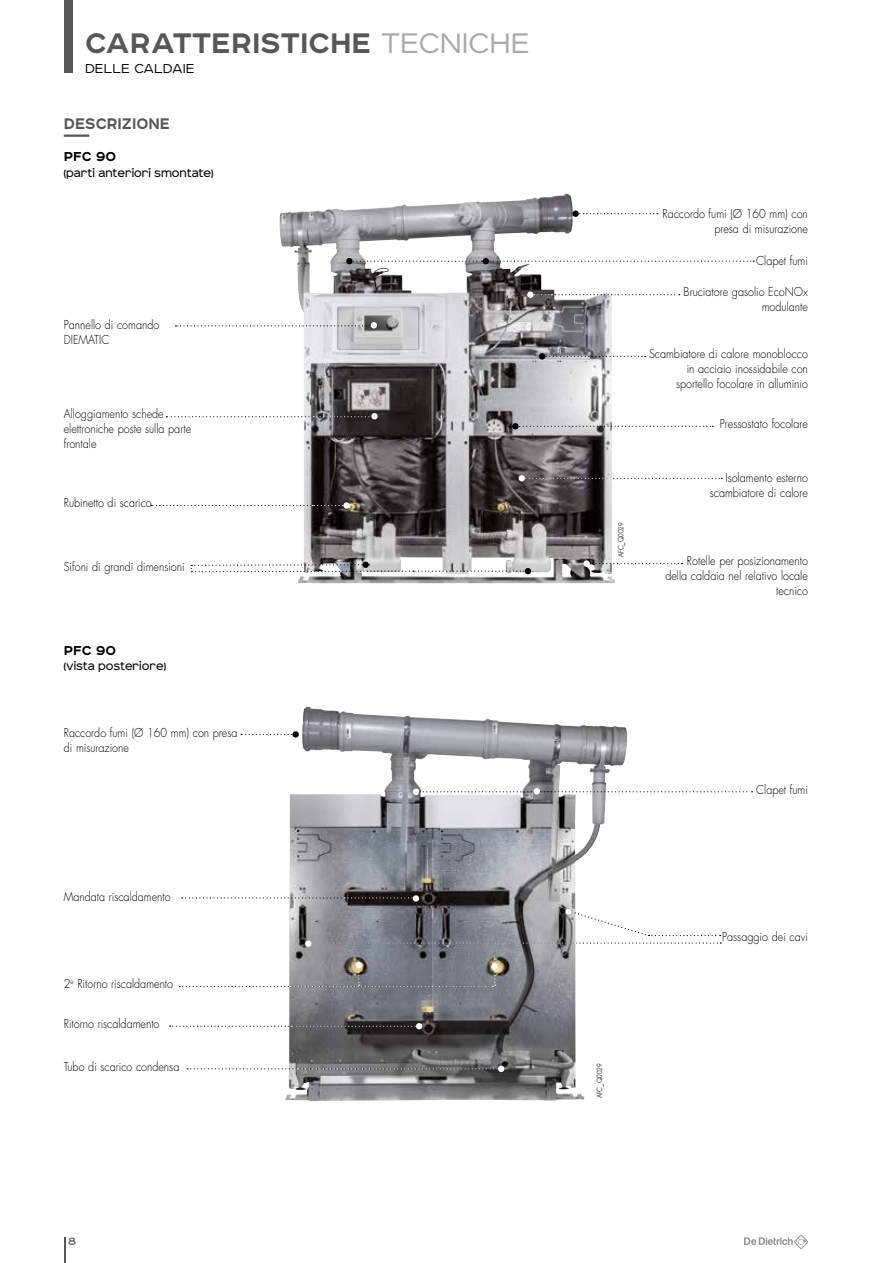
<style>
.page{position:relative;width:893px;height:1263px;background:#fff}
.page>*{position:absolute;margin:0;border:0;box-sizing:border-box;transform-origin:0 0}
.t1{font:700 36px "Affect";color:#575756}
.t2{font:700 19.5px "Affect";color:#575756;scale:.95 1}
.t3{font:300 16.5px "Affect";color:#000}
.t4{font:700 16.5px "Affect";color:#000}
.t5{font:13.5px "Affect";color:#575756}
.t6{font:300 12px/15px "Futura Std";color:#000;text-align:right;scale:.9 1}
.t7{font:12px "Affect";color:#000}
.t8{font:300 7.5px "Futura BQ";color:#000;scale:.9 1}
.s1{font-weight:300;color:#a8a8a7}
</style>
<div class="page">
<div style="left:64px;top:0;width:8px;height:72px;background:#575756"></div>
<svg style="left:64px;top:1237px;width:1px;height:26px"></svg>
<svg style="left:744px;top:1235px;width:64px;height:14px"></svg>
<hr style="left:64px;top:135px;width:25px;height:2px;background:#575756">
<img style="left:279px;top:194px;width:336px;height:389px">
<img style="left:285px;top:706px;width:342px;height:395px">
<svg style="left:579px;top:213px;width:79px;height:1px"></svg>
<svg style="left:241px;top:734px;width:51px;height:1px"></svg>
<svg style="left:534px;top:294px;width:146px;height:1px"></svg>
<svg style="left:166px;top:416px;width:205px;height:1px"></svg>
<svg style="left:545px;top:356px;width:101px;height:1px"></svg>
<svg style="left:590px;top:563px;width:92px;height:1px"></svg>
<svg style="left:519px;top:426px;width:194px;height:1px"></svg>
<svg style="left:151px;top:505px;width:192px;height:1px"></svg>
<svg style="left:182px;top:897px;width:231px;height:1px"></svg>
<svg style="left:311px;top:942px;width:410px;height:2px"></svg>
<svg style="left:568px;top:910px;width:153px;height:26px"></svg>
<div style="left:572px;top:210px;width:7px;height:7px;background:#000;border-radius:50%"></div>
<svg style="left:175px;top:322px;width:202px;height:6px"></svg>
<div style="left:527px;top:291px;width:7px;height:7px;background:#fff;border-radius:50%"></div>
<div style="left:346px;top:258px;width:7px;height:6px;background:#000;border-radius:50%"></div>
<div style="left:371px;top:413px;width:7px;height:6px;background:#fff;border-radius:50%"></div>
<div style="left:539px;top:353px;width:6px;height:7px;background:#000;border-radius:50%"></div>
<div style="left:512px;top:423px;width:7px;height:6px;background:#000;border-radius:50%"></div>
<svg style="left:519px;top:475px;width:203px;height:6px"></svg>
<svg style="left:343px;top:502px;width:7px;height:7px"></svg>
<svg style="left:362px;top:561px;width:7px;height:7px"></svg>
<svg style="left:191px;top:564px;width:340px;height:10px"></svg>
<div style="left:583px;top:560px;width:7px;height:7px;background:#fff;border-radius:50%"></div>
<div style="left:292px;top:731px;width:7px;height:7px;background:#000;border-radius:50%"></div>
<div style="left:305px;top:940px;width:6px;height:7px;background:#fff;border-radius:50%"></div>
<svg style="left:170px;top:1023px;width:252px;height:6px"></svg>
<div style="left:491px;top:963px;width:7px;height:7px;background:#fff;border-radius:50%"></div>
<div style="left:413px;top:895px;width:6px;height:7px;background:#fff;border-radius:50%"></div>
<div style="left:565px;top:908px;width:7px;height:7px;background:#fff;border-radius:50%"></div>
<svg style="left:187px;top:1066px;width:317px;height:6px"></svg>
<svg style="left:350px;top:258px;width:404px;height:6px"></svg>
<div style="left:413px;top:788px;width:6px;height:7px;background:#fff;border-radius:50%"></div>
<svg style="left:416px;top:788px;width:336px;height:6px"></svg>
<svg style="left:179px;top:962px;width:317px;height:25px"></svg>
<h1 class="t1" style="left:85px;top:17px;width:447px">CARATTERISTICHE <span class="s1">TECNICHE</span></h1>
<h3 class="t3" style="left:85px;top:57px;width:111px">DELLE CALDAIE</h3>
<h2 class="t2" style="left:64px;top:110px;width:114px">DESCRIZIONE</h2>
<h3 class="t4" style="left:64px;top:145px;width:54px">PFC 90</h3>
<p class="t7" style="left:64px;top:165px;width:151px">(parti anteriori smontate)</p>
<p class="t6" style="left:64px;top:317px;width:108px;text-align:left">Pannello di comando<br>DIEMATIC</p>
<p class="t6" style="left:64px;top:407px;width:143px;text-align:left">Alloggiamento schede elettroniche poste sulla parte frontale</p>
<p class="t6" style="left:64px;top:496px;width:99px">Rubinetto di scarico</p>
<p class="t6" style="left:64px;top:560px;width:136px">Sifoni di grandi dimensioni</p>
<h3 class="t4" style="left:64px;top:638px;width:54px">PFC 90</h3>
<p class="t7" style="left:64px;top:658px;width:104px">(vista posteriore)</p>
<p class="t6" style="left:64px;top:725px;width:195px;text-align:left">Raccordo fumi (Ø 160 mm) con presa di misurazione</p>
<p class="t6" style="left:64px;top:889px;width:120px">Mandata riscaldamento</p>
<p class="t6" style="left:64px;top:976px;width:123px">2<sup>e</sup> Ritorno riscaldamento</p>
<p class="t6" style="left:64px;top:1017px;width:108px">Ritorno riscaldamento</p>
<p class="t6" style="left:64px;top:1059px;width:130px">Tubo di scarico condensa</p>
<p class="t5" style="left:68px;top:1231px;width:9px">8</p>
<p class="t8" style="left:617px;top:557px;width:40px;rotate:-90deg">AFC_Q0029</p>
<p class="t6" style="left:662px;top:207px;width:163px">Raccordo fumi (Ø 160 mm) con presa di misurazione</p>
<p class="t6" style="left:756px;top:254px;width:59px">Clapet fumi</p>
<p class="t6" style="left:684px;top:285px;width:140px">Bruciatore gasolio EcoNOx modulante</p>
<p class="t6" style="left:649px;top:346px;width:178px">Scambiatore di calore monoblocco in acciaio inossidabile con sportello focolare in alluminio</p>
<p class="t6" style="left:720px;top:416px;width:99px">Pressostato focolare</p>
<p class="t6" style="left:710px;top:471px;width:110px">Isolamento esterno scambiatore di calore</p>
<p class="t6" style="left:665px;top:554px;width:160px">Rotelle per posizionamento della caldaia nel relativo locale tecnico</p>
<p class="t8" style="left:595px;top:1098px;width:40px;rotate:-90deg">AFC_Q0029</p>
<p class="t6" style="left:756px;top:783px;width:59px">Clapet fumi</p>
<p class="t6" style="left:722px;top:930px;width:97px">Passaggio dei cavi</p>
</div>
